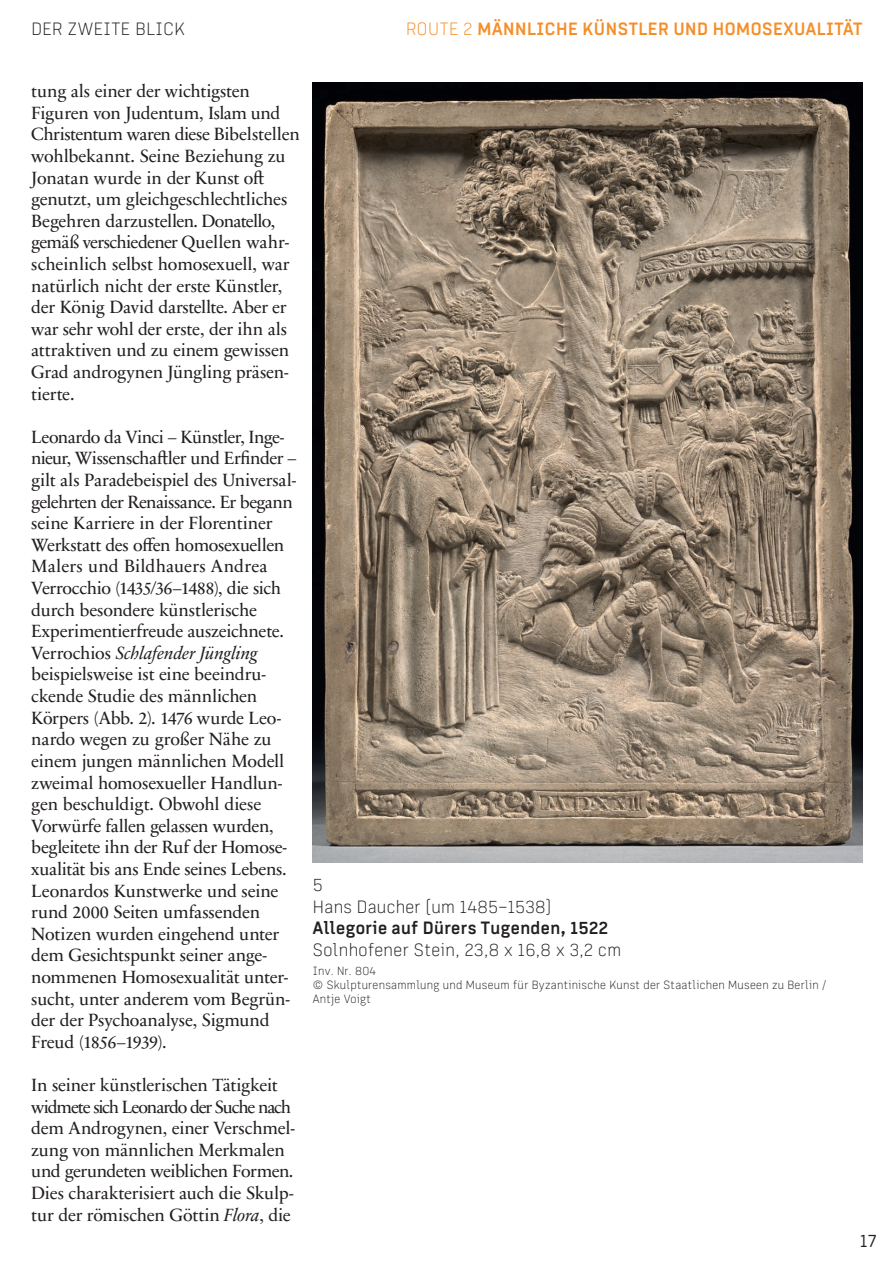
<style>
.page{position:relative;width:893px;height:1263px;background:#fff}
.page>*{position:absolute;margin:0;border:0;box-sizing:border-box;transform-origin:0 0}
.t1{font:18px/21.6px "Sabon Next LT Pro";letter-spacing:-.015em;color:#231f20}
.t2{font:300 18px/21.6px "MI Grotesk";letter-spacing:.02em;color:#231f20}
.t3{font:700 18px "MI Grotesk";letter-spacing:.03em;color:#f68e28}
.t4{font:700 18px "MI Grotesk";letter-spacing:.02em;color:#231f20}
.t5{font:18px "MI Grotesk";color:#231f20}
.t6{font:300 12px/14.4px "MI Grotesk";letter-spacing:.02em;color:#231f20}
.s1{font-weight:300}
.s2{font-style:italic}
</style>
<div class="page">
<img style="left:313px;top:83px;width:549px;height:779px">
<p class="t2" style="left:31px;top:18px;width:155px">DER ZWEITE BLICK</p>
<p class="t3" style="left:406px;top:17px;width:458px"><span class="s1">ROUTE 2</span> MÄNNLICHE KÜNSTLER UND HOMOSEXUALITÄT</p>
<p class="t1" style="left:31px;top:80px;width:270px">tung als einer der wichtigsten<br>Figuren von Judentum, Islam und<br>Christentum waren diese Bibelstellen wohlbekannt. Seine Beziehung zu<br>Jonatan wurde in der Kunst oft genutzt, um gleichgeschlechtliches<br>Begehren darzustellen. Donatello, gemäß verschiedener Quellen wahr&shy;scheinlich selbst homosexuell, war natürlich nicht der erste Künstler, der König David darstellte. Aber er war sehr wohl der erste, der ihn als attraktiven und zu einem gewissen<br>Grad androgynen Jüngling präsen&shy;tierte.</p>
<p class="t1" style="left:31px;top:425px;width:267px">Leonardo da Vinci – Künstler, Inge&shy;nieur, Wissenschaftler und Erfinder – gilt als Paradebeispiel des Universal&shy;gelehrten der Renaissance. Er begann seine Karriere in der Florentiner Werkstatt des offen homosexuellen Malers und Bildhauers Andrea Verrocchio (1435/36–1488), die sich durch besondere künstlerische Experimentierfreude auszeichnete.<br>Verrochios <span class="s2">Schlafender Jüngling </span>beispielsweise ist eine beeindru&shy;ckende Studie des männlichen Körpers (Abb. 2). 1476 wurde Leo&shy;nardo wegen zu großer Nähe zu einem jungen männlichen Modell zweimal homosexueller Handlun&shy;gen beschuldigt. Obwohl diese Vorwürfe fallen gelassen wurden, begleitete ihn der Ruf der Homose&shy;xualität bis ans Ende seines Lebens.<br>Leonardos Kunstwerke und seine rund 2000 Seiten umfassenden Notizen wurden eingehend unter dem Gesichtspunkt seiner ange&shy;nommenen Homosexualität unter&shy;sucht, unter anderem vom Begrün&shy;der der Psychoanalyse, Sigmund Freud (1856–1939).</p>
<p class="t1" style="left:31px;top:1073px;width:265px">In seiner künstlerischen Tätigkeit widmete sich Leonardo der Suche nach dem Androgynen, einer Verschmel&shy;zung von männlichen Merkmalen und gerundeten weiblichen Formen.<br>Dies charakterisiert auch die Skulp&shy;tur der römischen Göttin <span class="s2">Flora</span>, die</p>
<p class="t2" style="left:313px;top:873px;width:240px">5<br>Hans Daucher (um 1485–1538)</p>
<p class="t4" style="left:313px;top:916px;width:296px">Allegorie auf Dürers Tugenden, 1522</p>
<p class="t2" style="left:313px;top:938px;width:310px">Solnhofener Stein, 23,8 x 16,8 x 3,2 cm</p>
<p class="t6" style="left:313px;top:963px;width:515px">Inv. Nr. 804<br>© Skulpturensammlung und Museum für Byzantinische Kunst der Staatlichen Museen zu Berlin /<br>Antje Voigt</p>
<p class="t5" style="left:860px;top:1229px;width:18px">17</p>
</div>
